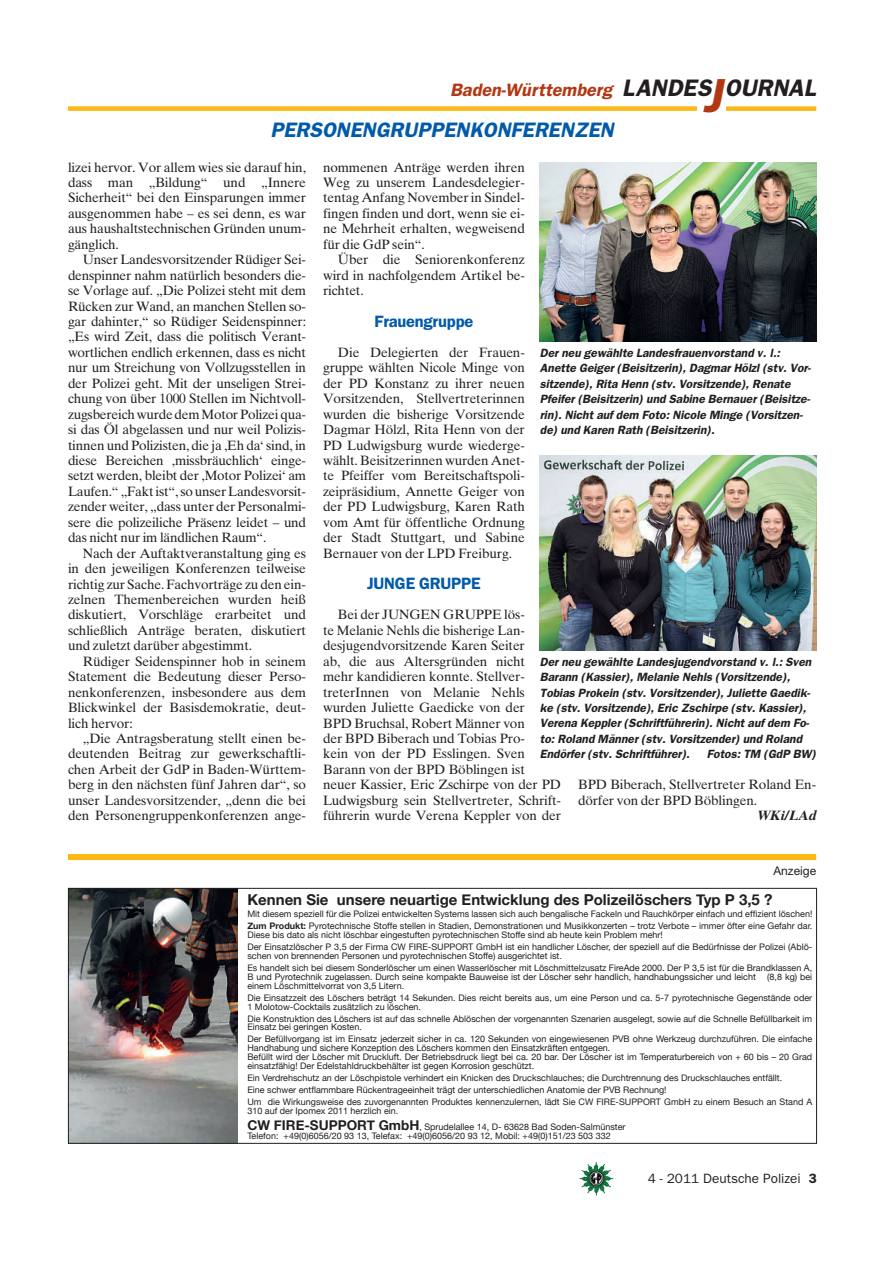
<style>
.page{position:relative;width:893px;height:1263px;background:#fff}
.page>*{position:absolute;margin:0;border:0;box-sizing:border-box;transform-origin:0 0}
.t1{font:24px "Franklin Gothic Demi Oblique OV IAXPPA";color:#231f20}
.t2{font:21px "Franklin Gothic Demi Oblique OV IAXPPA";color:#015aaa}
.t3{font:18px "Franklin Gothic Demi Oblique OV IAXPPA";color:#b23814}
.t4{font:16.5px "Franklin Gothic Demi OV FAXPPA";letter-spacing:-.01em;color:#015aaa}
.t5{font:15px "Helvetica Neue Bold OV KBXPPA";color:#231f20}
.t6{font:13.5px/15.5px "Times Ten Roman OV CAXPPA";letter-spacing:-.01em;color:#231f20;text-align:justify}
.t7{font:13.5px "Franklin Gothic Book OV GAXPPA";color:#231f20}
.t8{font:13.5px "Times Ten Bold Italic OV EAXPPA";letter-spacing:-.015em;color:#231f20}
.t9{font:12px/15.5px "Franklin Gothic Demi Oblique OV IAXPPA";color:#231f20}
.t10{font:12px "Helvetica Neue Roman OV BAXPPA";color:#231f20}
.t11{font:9px/12px "Helvetica Neue OV OBXPPA";color:#231f20}
.s1{font-size:48px;color:#b23814}
.s2{font-family:"Helvetica Neue Bold OV KBXPPA"}
.s3{font-family:"Helvetica Neue Bold OV KBXPPA";font-size:13.5px}
.s4{font-family:"Franklin Gothic Demi OV FAXPPA"}
</style>
<div class="page">
<img style="left:581px;top:1164px;width:32px;height:32px">
<div style="left:68px;top:106px;width:629px;height:5px;background:#fcb814"></div>
<div style="left:726px;top:106px;width:90px;height:5px;background:#fcb814"></div>
<img style="left:540px;top:162px;width:276px;height:179px">
<img style="left:540px;top:456px;width:276px;height:194px">
<img style="left:70px;top:890px;width:168px;height:252px">
<div style="left:68px;top:888px;width:749px;height:256px;border:1px solid #231f20"></div>
<div style="left:68px;top:854px;width:748px;height:6px;background:#fcb814"></div>
<h3 class="t3" style="left:450px;top:83px;width:164px">Baden-Württemberg</h3>
<h2 class="t2" style="left:270px;top:121px;width:345px">PERSONENGRUPPENKONFERENZEN</h2>
<h1 class="t1" style="left:622px;top:79px;width:195px">LANDES<span class="s1">J</span> OURNAL</h1>
<p class="t6" style="left:68px;top:161px;width:239px">lizei hervor. Vor allem wies sie darauf hin, dass man „Bildung“ und „Innere Sicherheit“ bei den Einsparungen immer ausgenommen habe – es sei denn, es war aus haushaltstechnischen Gründen unum&shy;gänglich.</p>
<p class="t6" style="left:68px;top:253px;width:240px;text-indent:15px">Unser Landesvorsitzender Rüdiger Sei&shy;denspinner nahm natürlich besonders die&shy;se Vorlage auf. „Die Polizei steht mit dem Rücken zur Wand, an manchen Stellen so&shy;gar dahinter,“ so Rüdiger Seidenspinner: „Es wird Zeit, dass die politisch Verant&shy;wortlichen endlich erkennen, dass es nicht nur um Streichung von Vollzugsstellen in der Polizei geht. Mit der unseligen Strei&shy;chung von über 1000 Stellen im Nichtvoll&shy;zugsbereich wurde demMotor Polizei qua&shy;si das Öl abgelassen und nur weil Polizis&shy;tinnen und Polizisten, die ja ,Eh da‘ sind, in diese Bereichen ,missbräuchlich‘ einge&shy;setzt werden, bleibt der ,Motor Polizei‘ am Laufen.“ „Fakt ist“, so unser Landesvorsit&shy;zender weiter, „dass unter der Personalmi&shy;sere die polizeiliche Präsenz leidet – und das nicht nur im ländlichen Raum“.</p>
<p class="t6" style="left:68px;top:547px;width:239px;text-indent:15px">Nach der Auftaktveranstaltung ging es in den jeweiligen Konferenzen teilweise richtig zur Sache. Fachvorträge zu den ein&shy;zelnen Themenbereichen wurden heiß diskutiert, Vorschläge erarbeitet und schließlich Anträge beraten, diskutiert und zuletzt darüber abgestimmt.</p>
<p class="t6" style="left:68px;top:655px;width:239px;text-indent:15px">Rüdiger Seidenspinner hob in seinem Statement die Bedeutung dieser Perso&shy;nenkonferenzen, insbesondere aus dem Blickwinkel der Basisdemokratie, deut&shy;lich hervor:</p>
<p class="t6" style="left:68px;top:732px;width:239px;text-indent:15px">„Die Antragsberatung stellt einen be&shy;deutenden Beitrag zur gewerkschaftli&shy;chen Arbeit der GdP in Baden-Württem&shy;berg in den nächsten fünf Jahren dar“, so unser Landesvorsitzender, „denn die bei den Personengruppenkonferenzen ange-</p>
<p class="t6" style="left:323px;top:161px;width:203px">nommenen Anträge werden ihren Weg zu unserem Landesdelegier&shy;tentag Anfang November in Sindel&shy;fingen finden und dort, wenn sie ei&shy;ne Mehrheit erhalten, wegweisend für die GdP sein“.</p>
<p class="t6" style="left:323px;top:253px;width:203px;text-indent:15px">Über die Seniorenkonferenz wird in nachfolgendem Artikel be&shy;richtet.</p>
<p class="t4" style="left:375px;top:315px;width:100px">Frauengruppe</p>
<p class="t6" style="left:323px;top:346px;width:203px;text-indent:15px">Die Delegierten der Frauen&shy;gruppe wählten Nicole Minge von der PD Konstanz zu ihrer neuen Vorsitzenden, Stellvertreterinnen wurden die bisherige Vorsitzende Dagmar Hölzl, Rita Henn von der PD Ludwigsburg wurde wiederge&shy;wählt. Beisitzerinnen wurden Anet&shy;te Pfeiffer vom Bereitschaftspoli&shy;zeipräsidium, Annette Geiger von der PD Ludwigsburg, Karen Rath vom Amt für öffentliche Ordnung der Stadt Stuttgart, und Sabine Bernauer von der LPD Freiburg.</p>
<p class="t4" style="left:367px;top:578px;width:115px">JUNGE GRUPPE</p>
<p class="t6" style="left:323px;top:608px;width:240px;text-align:left;text-indent:15px">Bei der JUNGEN GRUPPE lös-<br>te Melanie Nehls die bisherige Lan&shy;desjugendvorsitzende Karen Seiter<br>ab, die aus Altersgründen nicht<br>mehr kandidieren konnte. Stellver&shy;treterInnen von Melanie Nehls wurden Juliette Gaedicke von der<br>BPD Bruchsal, Robert Männer von<br>der BPD Biberach und Tobias Pro-<br>kein von der PD Esslingen. Sven Barann von der BPD Böblingen ist neuer Kassier, Eric Zschirpe von der PD Ludwigsburg sein Stellvertreter, Schrift&shy;führerin wurde Verena Keppler von der</p>
<p class="t9" style="left:540px;top:346px;width:273px">Der neu gewählte Landesfrauenvorstand v. l.:<br>Anette Geiger (Beisitzerin), Dagmar Hölzl (stv. Vor&shy;sitzende), Rita Henn (stv. Vorsitzende), Renate Pfeifer (Beisitzerin) und Sabine Bernauer (Beisitze&shy;rin). Nicht auf dem Foto: Nicole Minge (Vorsitzen&shy;de) und Karen Rath (Beisitzerin).</p>
<p class="t9" style="left:540px;top:655px;width:273px">Der neu gewählte Landesjugendvorstand v. l.: Sven Barann (Kassier), Melanie Nehls (Vorsitzende), Tobias Prokein (stv. Vorsitzender), Juliette Gaedik&shy;ke (stv. Vorsitzende), Eric Zschirpe (stv. Kassier), Verena Keppler (Schriftführerin). Nicht auf dem Fo&shy;to: Roland Männer (stv. Vorsitzender) und Roland Endörfer (stv. Schriftführer).</p>
<p class="t9" style="left:707px;top:747px;width:111px">Fotos: TM (GdP BW)</p>
<p class="t6" style="left:578px;top:778px;width:239px">BPD Biberach, Stellvertreter Roland En&shy;dörfer von der BPD Böblingen.</p>
<p class="t8" style="left:757px;top:810px;width:60px">WKi/LAd</p>
<p class="t10" style="left:773px;top:866px;width:44px">Anzeige</p>
<p class="t5" style="left:247px;top:890px;width:526px">Kennen Sie unsere neuartige Entwicklung des Polizeilöschers Typ P 3,5 ?</p>
<p class="t11" style="left:247px;top:907px;width:566px">Mit diesem speziell für die Polizei entwickelten Systems lassen sich auch bengalische Fackeln und Rauchkörper einfach und effizient löschen!<br><span class="s2">Zum Produkt:</span> Pyrotechnische Stoffe stellen in Stadien, Demonstrationen und Musikkonzerten – trotz Verbote – immer öfter eine Gefahr dar.</p>
<p class="t11" style="left:247px;top:928px;width:566px">Diese bis dato als nicht löschbar eingestuften pyrotechnischen Stoffe sind ab heute kein Problem mehr!<br>Der Einsatzlöscher P 3,5 der Firma CW FIRE-SUPPORT GmbH ist ein handlicher Löscher, der speziell auf die Bedürfnisse der Polizei (Ablö-</p>
<p class="t11" style="left:247px;top:949px;width:566px">schen von brennenden Personen und pyrotechnischen Stoffe) ausgerichtet ist.<br>Es handelt sich bei diesem Sonderlöscher um einen Wasserlöscher mit Löschmittelzusatz FireAde 2000. Der P 3,5 ist für die Brandklassen A,</p>
<p class="t11" style="left:247px;top:970px;width:510px">B und Pyrotechnik zugelassen. Durch seine kompakte Bauweise ist der Löscher sehr handlich, handhabungssicher und leicht</p>
<p class="t11" style="left:767px;top:970px;width:46px">(8,8 kg) bei</p>
<p class="t11" style="left:247px;top:979px;width:566px">einem Löschmittelvorrat von 3,5 Litern.<br>Die Einsatzzeit des Löschers beträgt 14 Sekunden. Dies reicht bereits aus, um eine Person und ca. 5-7 pyrotechnische Gegenstände oder</p>
<p class="t11" style="left:247px;top:1000px;width:566px">1 Molotow-Cocktails zusätzlich zu löschen.<br>Die Konstruktion des Löschers ist auf das schnelle Ablöschen der vorgenannten Szenarien ausgelegt, sowie auf die Schnelle Befüllbarkeit im</p>
<p class="t11" style="left:247px;top:1021px;width:566px">Einsatz bei geringen Kosten.<br>Der Befüllvorgang ist im Einsatz jederzeit sicher in ca. 120 Sekunden von eingewiesenen PVB ohne Werkzeug durchzuführen. Die einfache</p>
<p class="t11" style="left:247px;top:1044px;width:566px;line-height:9px">Handhabung und sichere Konzeption des Löschers kommen den Einsatzkräften entgegen.<br>Befüllt wird der Löscher mit Druckluft. Der Betriebsdruck liegt bei ca. 20 bar. Der Löscher ist im Temperaturbereich von + 60 bis – 20 Grad einsatzfähig! Der Edelstahldruckbehälter ist gegen Korrosion geschützt.</p>
<p class="t11" style="left:247px;top:1072px;width:566px">Ein Verdrehschutz an der Löschpistole verhindert ein Knicken des Druckschlauches; die Durchtrennung des Druckschlauches entfällt.<br>Eine schwer entflammbare Rückentrageeinheit trägt der unterschiedlichen Anatomie der PVB Rechnung!<br>Um die Wirkungsweise des zuvorgenannten Produktes kennenzulernen, lädt Sie CW FIRE-SUPPORT GmbH zu einem Besuch an Stand A</p>
<p class="t11" style="left:247px;top:1103px;width:380px;line-height:15.8px">310 auf der Ipomex 2011 herzlich ein.<br><span class="s3">CW FIRE-SUPPORT GmbH</span>, Sprudelallee 14, D- 63628 Bad Soden-Salmünster</p>
<p class="t11" style="left:247px;top:1130px;width:365px">Telefon: +49(0)6056/20 93 13, Telefax: +49(0)6056/20 93 12, Mobil: +49(0)151/23 503 332</p>
<p class="t7" style="left:648px;top:1173px;width:171px">4 - 2011 Deutsche Polizei <span class="s4">3</span></p>
</div>
